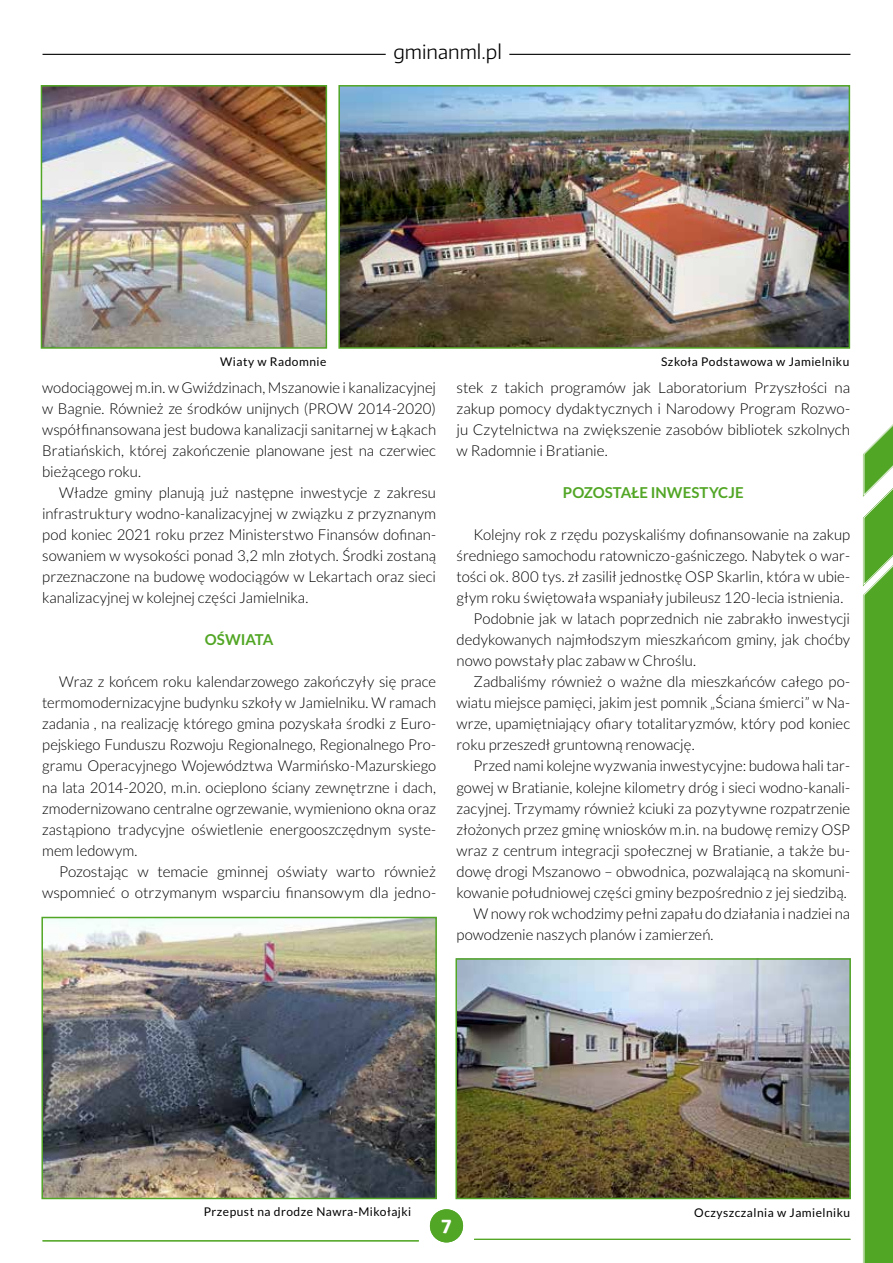
<style>
.page{position:relative;width:893px;height:1263px;background:#fff}
.page>*{position:absolute;margin:0;border:0;box-sizing:border-box;transform-origin:0 0}
.t1{font:300 19.5px "Encode Sans";color:#000}
.t2{font:700 18px "Encode Sans";color:#fff}
.t3{font:300 15px/21px "Lato";letter-spacing:-.005em;color:#000;text-align:justify}
.t4{font:700 15px "Lato";color:#52a625}
.t5{font:12px "Lato";letter-spacing:.04em;color:#000}
</style>
<div class="page">
<hr style="left:43px;top:54px;width:343px;height:1px;background:#000">
<hr style="left:509px;top:54px;width:341px;height:1px;background:#000">
<svg style="left:863px;top:424px;width:30px;height:839px;background:#6eb449"></svg>
<img style="left:458px;top:961px;width:390px;height:235px">
<div style="left:455px;top:958px;width:396px;height:241px;border:2px solid #52a625"></div>
<img style="left:44px;top:920px;width:390px;height:276px">
<div style="left:41px;top:917px;width:396px;height:282px;border:2px solid #52a625"></div>
<img style="left:341px;top:88px;width:506px;height:258px">
<div style="left:338px;top:85px;width:512px;height:264px;border:2px solid #52a625"></div>
<img style="left:44px;top:88px;width:280px;height:258px">
<div style="left:41px;top:85px;width:286px;height:264px;border:2px solid #52a625"></div>
<div style="left:430px;top:1209px;width:33px;height:33px;background:#52a625;border-radius:50%"></div>
<hr style="left:43px;top:1240px;width:376px;height:1px;background:#52a625">
<hr style="left:474px;top:1239px;width:376px;height:1px;background:#52a625">
<h1 class="t1" style="left:393px;top:39px;width:110px">gminanml.pl</h1>
<p class="t5" style="left:220px;top:355px;width:108px">Wiaty w Radomnie</p>
<p class="t5" style="left:661px;top:355px;width:190px">Szkoła Podstawowa w Jamielniku</p>
<p class="t3" style="left:42px;top:378px;width:395px">wodociągowej m.in. w Gwiździnach, Mszanowie i kanalizacyjnej w Bagnie. Również ze środków unijnych (PROW 2014-2020) współfinansowana jest budowa kanalizacji sanitarnej w Łąkach Bratiańskich, której zakończenie planowane jest na czerwiec bieżącego roku.</p>
<p class="t3" style="left:42px;top:483px;width:395px;text-indent:17px">Władze gminy planują już następne inwestycje z zakresu infrastruktury wodno-kanalizacyjnej w związku z przyznanym pod koniec 2021 roku przez Ministerstwo Finansów dofinan&shy;sowaniem w wysokości ponad 3,2 mln złotych. Środki zostaną przeznaczone na budowę wodociągów w Lekartach oraz sieci kanalizacyjnej w kolejnej części Jamielnika.</p>
<p class="t4" style="left:205px;top:631px;width:70px">OŚWIATA</p>
<p class="t3" style="left:42px;top:672px;width:395px;text-indent:17px">Wraz z końcem roku kalendarzowego zakończyły się prace termomodernizacyjne budynku szkoły w Jamielniku. W ramach zadania , na realizację którego gmina pozyskała środki z Euro&shy;pejskiego Funduszu Rozwoju Regionalnego, Regionalnego Pro&shy;gramu Operacyjnego Województwa Warmińsko-Mazurskiego na lata 2014-2020, m.in. ocieplono ściany zewnętrzne i dach, zmodernizowano centralne ogrzewanie, wymieniono okna oraz zastąpiono tradycyjne oświetlenie energooszczędnym syste&shy;mem ledowym.</p>
<p class="t3" style="left:42px;top:861px;width:395px;text-align:right">Pozostając w temacie gminnej oświaty warto również wspomnieć o otrzymanym wsparciu finansowym dla jedno-</p>
<p class="t3" style="left:457px;top:378px;width:395px">stek z takich programów jak Laboratorium Przyszłości na zakup pomocy dydaktycznych i Narodowy Program Rozwo&shy;ju Czytelnictwa na zwiększenie zasobów bibliotek szkolnych w Radomnie i Bratianie.</p>
<p class="t4" style="left:563px;top:484px;width:182px">POZOSTAŁE INWESTYCJE</p>
<p class="t3" style="left:474px;top:525px;width:378px">Kolejny rok z rzędu pozyskaliśmy dofinansowanie na zakup</p>
<p class="t3" style="left:457px;top:546px;width:395px">średniego samochodu ratowniczo-gaśniczego. Nabytek o war-</p>
<p class="t3" style="left:457px;top:567px;width:395px">tości ok. 800 tys. zł zasilił jednostkę OSP Skarlin, która w ubie-</p>
<p class="t3" style="left:457px;top:588px;width:388px">głym roku świętowała wspaniały jubileusz 120-lecia istnienia.</p>
<p class="t3" style="left:474px;top:609px;width:378px">Podobnie jak w latach poprzednich nie zabrakło inwestycji</p>
<p class="t3" style="left:457px;top:630px;width:395px">dedykowanych najmłodszym mieszkańcom gminy, jak choćby</p>
<p class="t3" style="left:457px;top:651px;width:241px">nowo powstały plac zabaw w Chroślu.</p>
<p class="t3" style="left:474px;top:672px;width:378px">Zadbaliśmy również o ważne dla mieszkańców całego po-</p>
<p class="t3" style="left:457px;top:693px;width:395px">wiatu miejsce pamięci, jakim jest pomnik „Ściana śmierci” w Na-</p>
<p class="t3" style="left:457px;top:714px;width:395px">wrze, upamiętniający ofiary totalitaryzmów, który pod koniec</p>
<p class="t3" style="left:457px;top:735px;width:240px">roku przeszedł gruntowną renowację.</p>
<p class="t3" style="left:474px;top:756px;width:378px">Przed nami kolejne wyzwania inwestycyjne: budowa hali tar-</p>
<p class="t3" style="left:457px;top:777px;width:395px">gowej w Bratianie, kolejne kilometry dróg i sieci wodno-kanali-</p>
<p class="t3" style="left:457px;top:798px;width:395px">zacyjnej. Trzymamy również kciuki za pozytywne rozpatrzenie</p>
<p class="t3" style="left:457px;top:819px;width:395px">złożonych przez gminę wniosków m.in. na budowę remizy OSP</p>
<p class="t3" style="left:457px;top:840px;width:395px">wraz z centrum integracji społecznej w Bratianie, a także bu-</p>
<p class="t3" style="left:457px;top:861px;width:395px">dowę drogi Mszanowo – obwodnica, pozwalającą na skomuni-</p>
<p class="t3" style="left:457px;top:882px;width:392px">kowanie południowej części gminy bezpośrednio z jej siedzibą.</p>
<p class="t3" style="left:474px;top:903px;width:378px">W nowy rok wchodzimy pełni zapału do działania i nadziei na</p>
<p class="t3" style="left:457px;top:924px;width:259px">powodzenie naszych planów i zamierzeń.</p>
<p class="t5" style="left:204px;top:1205px;width:209px">Przepust na drodze Nawra-Mikołajki</p>
<p class="t5" style="left:694px;top:1205px;width:157px">Oczyszczalnia w Jamielniku</p>
<p class="t2" style="left:442px;top:1214px;width:11px">7</p>
</div>
